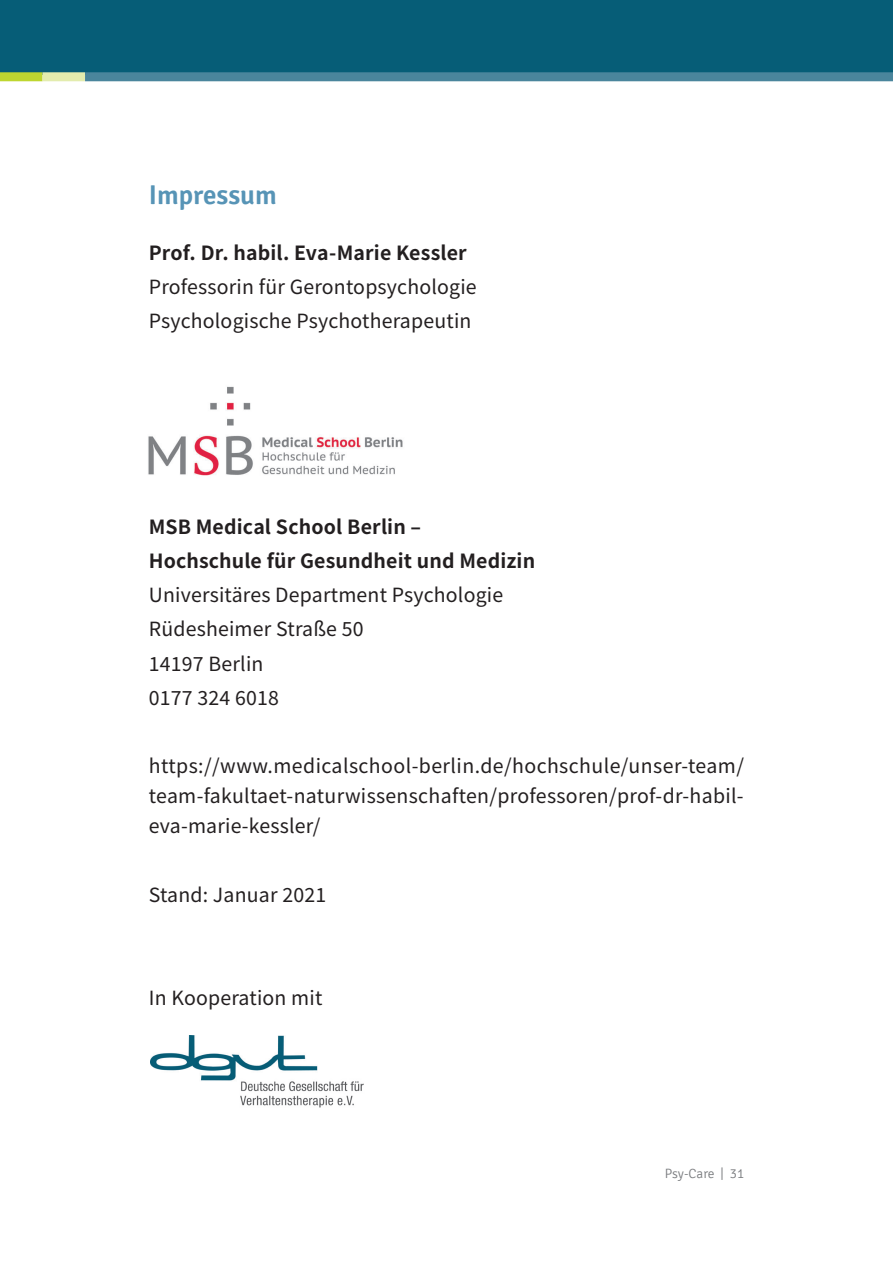
<style>
.page{position:relative;width:893px;height:1263px;background:#fff}
.page>*{position:absolute;margin:0;border:0;box-sizing:border-box;transform-origin:0 0}
.Überschrift_2{font:600 27px "Signika";color:#5794b6}
.Fließtext{font:19.5px/30px "Noto Sans SC";letter-spacing:.01em;color:#231f20;text-align:justify}
.Fließtext-2{font:700 19.5px "Noto Sans SC";letter-spacing:.005em;color:#231f20}
.t1{font:300 13.5px "Signika";letter-spacing:-.005em;color:#7c7e81}
</style>
<div class="page">
<div style="left:0;top:0;width:893px;height:74px;background:#065d77"></div>
<div style="left:0;top:72px;width:43px;height:9px;background:#bed630"></div>
<div style="left:43px;top:72px;width:42px;height:9px;background:#e3ecae"></div>
<div style="left:85px;top:72px;width:808px;height:9px;background:#4a859c"></div>
<img style="left:151px;top:1036px;width:213px;height:72px">
<img style="left:148px;top:386px;width:255px;height:90px">
<p class="Überschrift_2" style="left:149px;top:179px;width:129px">Impressum</p>
<p class="Fließtext-2" style="left:149px;top:241px;width:319px">Prof. Dr. habil. Eva-Marie Kessler</p>
<p class="Fließtext" style="left:149px;top:272px;width:329px">Professorin für Gerontopsychologie</p>
<p class="Fließtext" style="left:149px;top:306px;width:324px">Psychologische Psychotherapeutin</p>
<p class="Fließtext-2" style="left:149px;top:515px;width:274px">MSB Medical School Berlin –</p>
<p class="Fließtext-2" style="left:149px;top:550px;width:388px">Hochschule für Gesundheit und Medizin</p>
<p class="Fließtext" style="left:149px;top:580px;width:356px">Universitäres Department Psychologie</p>
<p class="Fließtext" style="left:149px;top:615px;width:216px">Rüdesheimer Straße 50</p>
<p class="Fließtext" style="left:149px;top:649px;width:116px">14197 Berlin</p>
<p class="Fließtext" style="left:149px;top:683px;width:132px">0177 324 6018</p>
<p class="Fließtext" style="left:149px;top:752px;width:597px">https://www.medicalschool-berlin.de/hochschule/unser-team/ team-fakultaet-naturwissenschaften/professoren/prof-dr-habil&shy;eva-marie-kessler/</p>
<p class="Fließtext" style="left:149px;top:880px;width:179px">Stand: Januar 2021</p>
<p class="Fließtext" style="left:149px;top:983px;width:175px">In Kooperation mit</p>
<p class="t1" style="left:665px;top:1166px;width:81px">Psy-Care | 31</p>
</div>
